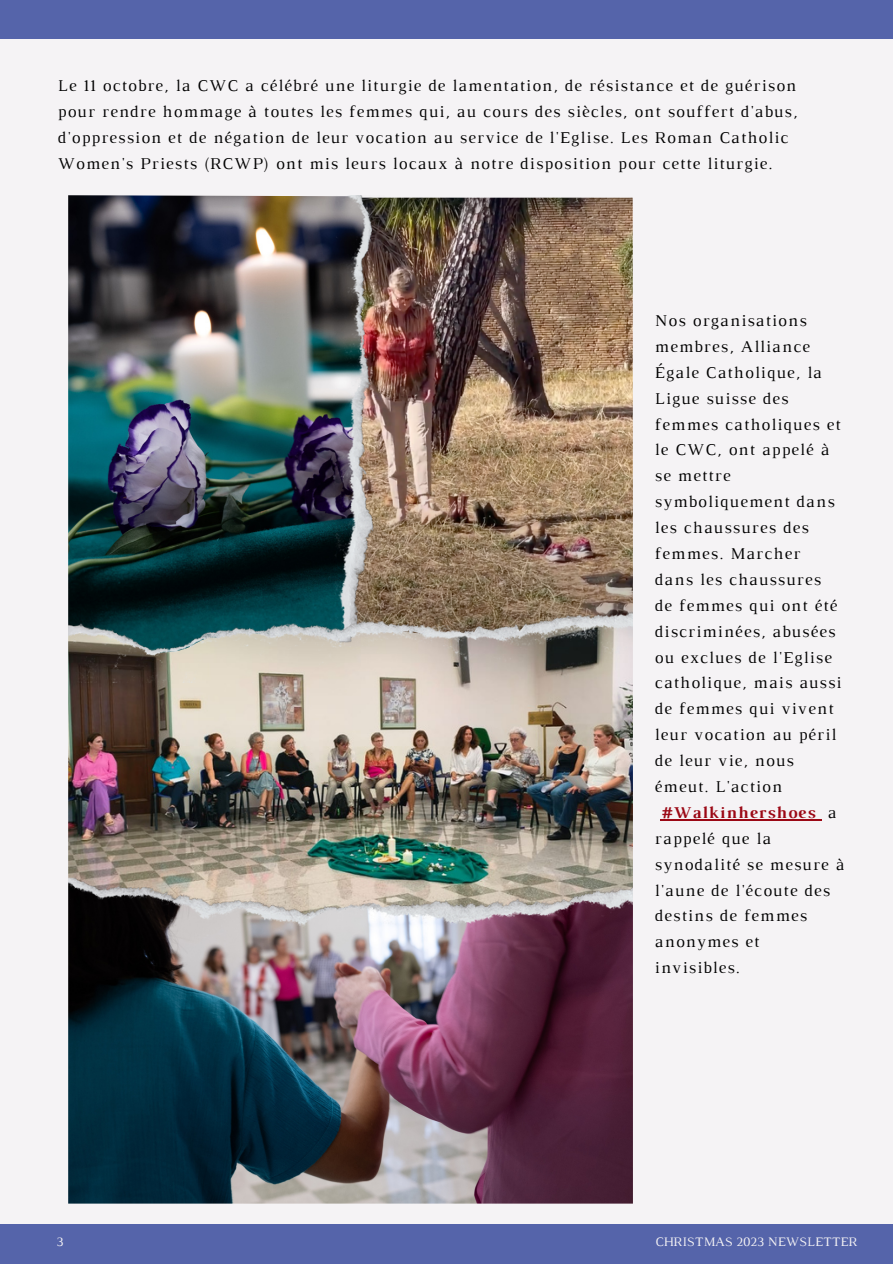
<style>
.page{position:relative;width:893px;height:1264px;background:#fff}
.page>*{position:absolute;margin:0;border:0;box-sizing:border-box;transform-origin:0 0}
.t1{font:16.8px/25.8px "Luthier";letter-spacing:.07em;color:#000}
.t2{font:700 16.8px "Luthier";letter-spacing:.07em;color:#9b0815}
.t3{font:13.2px "Luthier";color:#f5f3f5}
.s1{font-weight:400;color:#000}
</style>
<div class="page">
<div style="left:0;top:0;width:892px;height:1263px;background:#f5f3f5"></div>
<div style="left:0;top:1223px;width:892px;height:40px;background:#5564aa"></div>
<div style="left:0;top:0;width:892px;height:39px;background:#5564aa"></div>
<img style="left:68px;top:937px;width:565px;height:266px">
<img style="left:68px;top:195px;width:565px;height:742px">
<hr style="left:660px;top:819px;width:155px;height:1px;background:#9b0815">
<p class="t1" style="left:58px;top:74px;width:741px">Le 11 octobre, la CWC a célébré une liturgie de lamentation, de résistance et de guérison pour rendre hommage à toutes les femmes qui, au cours des siècles, ont souffert d'abus, d'oppression et de négation de leur vocation au service de l'Eglise. Les Roman Catholic Women's Priests (RCWP) ont mis leurs locaux à notre disposition pour cette liturgie.</p>
<p class="t1" style="left:655px;top:309px;width:153px">Nos organisations</p>
<p class="t1" style="left:655px;top:335px;width:156px">membres, Alliance</p>
<p class="t1" style="left:655px;top:360px;width:168px">Égale Catholique, la</p>
<p class="t1" style="left:655px;top:386px;width:135px">Ligue suisse des</p>
<p class="t1" style="left:655px;top:412px;width:187px">femmes catholiques et</p>
<p class="t1" style="left:655px;top:438px;width:176px">le CWC, ont appelé à</p>
<p class="t1" style="left:655px;top:464px;width:77px">se mettre</p>
<p class="t1" style="left:655px;top:490px;width:181px">symboliquement dans</p>
<p class="t1" style="left:655px;top:516px;width:155px">les chaussures des</p>
<p class="t1" style="left:655px;top:542px;width:147px">femmes. Marcher</p>
<p class="t1" style="left:655px;top:567px;width:168px">dans les chaussures</p>
<p class="t1" style="left:655px;top:593px;width:184px">de femmes qui ont été</p>
<p class="t1" style="left:655px;top:619px;width:182px">discriminées, abusées</p>
<p class="t1" style="left:655px;top:645px;width:178px">ou exclues de l'Eglise</p>
<p class="t1" style="left:655px;top:671px;width:188px">catholique, mais aussi</p>
<p class="t1" style="left:655px;top:697px;width:180px">de femmes qui vivent</p>
<p class="t1" style="left:655px;top:723px;width:183px">leur vocation au péril</p>
<p class="t1" style="left:655px;top:749px;width:140px">de leur vie, nous</p>
<p class="t1" style="left:655px;top:774px;width:129px">émeut. L'action</p>
<p class="t2" style="left:660px;top:806px;width:177px">#Walkinhershoes <span class="s1">a</span></p>
<p class="t1" style="left:655px;top:826px;width:118px">rappelé que la</p>
<p class="t1" style="left:655px;top:852px;width:191px">synodalité se mesure à</p>
<p class="t1" style="left:655px;top:878px;width:177px">l'aune de l'écoute des</p>
<p class="t1" style="left:655px;top:904px;width:154px">destins de femmes</p>
<p class="t1" style="left:655px;top:930px;width:106px">anonymes et</p>
<p class="t1" style="left:655px;top:956px;width:86px">invisibles.</p>
<p class="t3" style="left:57px;top:1237px;width:9px">3</p>
<p class="t3" style="left:655px;top:1236px;width:203px">CHRISTMAS 2023 NEWSLETTER</p>
</div>
